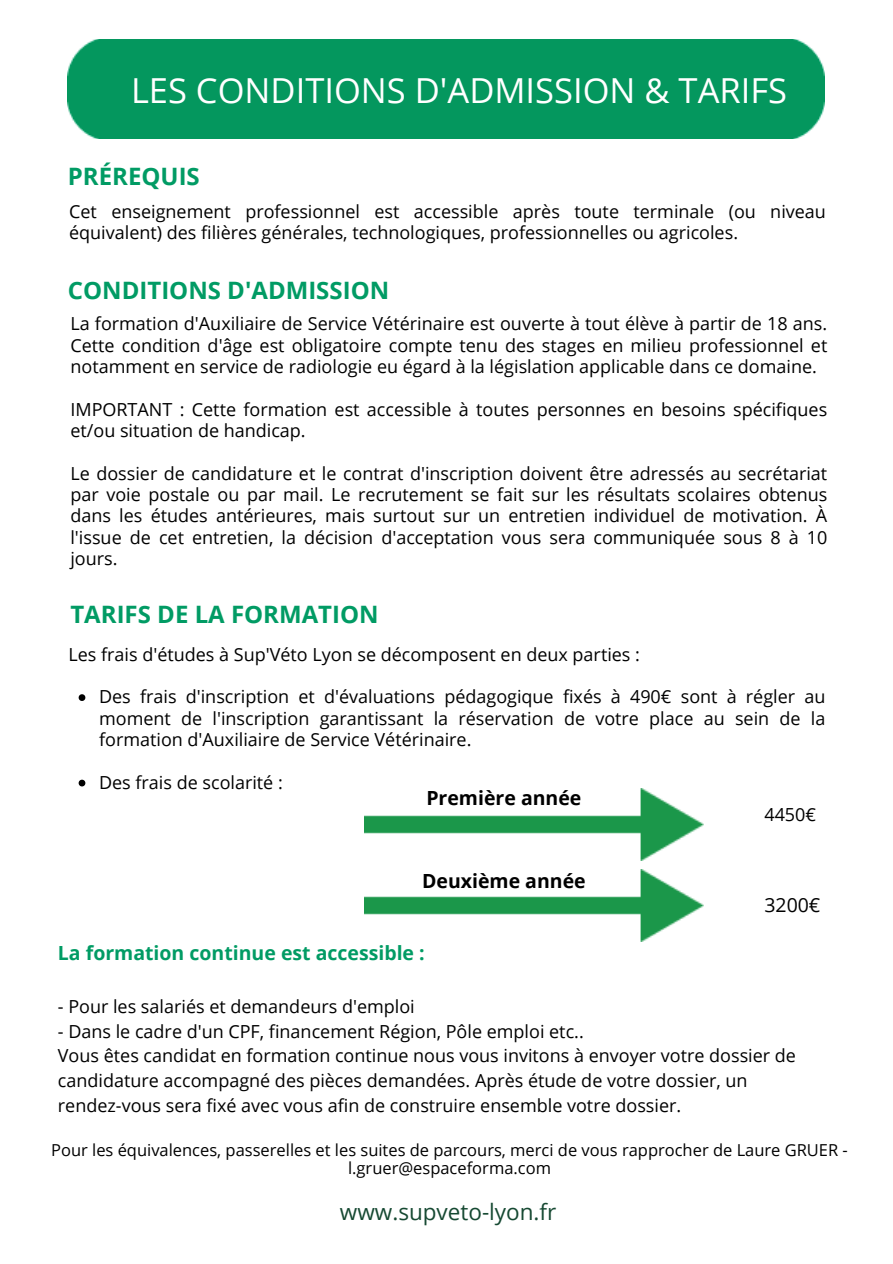
<style>
.page{position:relative;width:893px;height:1264px;background:#fff}
.page>*{position:absolute;margin:0;border:0;box-sizing:border-box;transform-origin:0 0}
.t1{font:34.5px "Open Sans";color:#fff}
.t2{font:700 24px "Open Sans";color:#019b64}
.t3{font:22.5px "Open Sans";color:#164932}
.t4{font:700 19.5px "Open Sans";color:#019b64}
.t5{font:700 19.5px "Open Sans";color:#000}
.t6{font:19.5px "Open Sans";color:#000}
.t7{font:18px/21.3px "Open Sans";color:#000;text-align:justify}
.t8{font:16.5px/18px "Open Sans";color:#000;text-align:center}
</style>
<div class="page">
<div style="left:68px;top:40px;width:756px;height:98px;background:#04975e"></div>
<img style="left:365px;top:788px;width:338px;height:72px">
<svg style="left:79px;top:694px;width:6px;height:7px"></svg>
<svg style="left:79px;top:779px;width:6px;height:7px"></svg>
<img style="left:365px;top:869px;width:338px;height:72px">
<p class="t1" style="left:131px;top:66px;width:657px">LES CONDITIONS D'ADMISSION &amp; TARIFS</p>
<p class="t2" style="left:68px;top:159px;width:133px">PRÉREQUIS</p>
<p class="t7" style="left:69px;top:200px;width:758px">Cet enseignement professionnel est accessible après toute terminale (ou niveau équivalent) des filières générales, technologiques, professionnelles ou agricoles.</p>
<p class="t2" style="left:68px;top:274px;width:323px">CONDITIONS D'ADMISSION</p>
<p class="t7" style="left:70px;top:312px;width:758px">La formation d'Auxiliaire de Service Vétérinaire est ouverte à tout élève à partir de 18 ans.<br>Cette condition d'âge est obligatoire compte tenu des stages en milieu professionnel et notamment en service de radiologie eu égard à la législation applicable dans ce domaine.</p>
<p class="t7" style="left:70px;top:398px;width:758px">IMPORTANT : Cette formation est accessible à toutes personnes en besoins spécifiques et/ou situation de handicap.</p>
<p class="t7" style="left:70px;top:462px;width:758px">Le dossier de candidature et le contrat d'inscription doivent être adressés au secrétariat par voie postale ou par mail. Le recrutement se fait sur les résultats scolaires obtenus dans les études antérieures, mais surtout sur un entretien individuel de motivation. À l'issue de cet entretien, la décision d'acceptation vous sera communiquée sous 8 à 10 jours.</p>
<p class="t2" style="left:70px;top:597px;width:310px">TARIFS DE LA FORMATION</p>
<p class="t7" style="left:68px;top:643px;width:573px">Les frais d'études à Sup'Véto Lyon se décomposent en deux parties :</p>
<p class="t7" style="left:99px;top:685px;width:727px">Des frais d'inscription et d'évaluations pédagogique fixés à 490€ sont à régler au moment de l'inscription garantissant la réservation de votre place au sein de la formation d'Auxiliaire de Service Vétérinaire.</p>
<p class="t7" style="left:99px;top:771px;width:185px">Des frais de scolarité :</p>
<p class="t5" style="left:426px;top:783px;width:156px">Première année</p>
<p class="t5" style="left:422px;top:866px;width:165px">Deuxième année</p>
<p class="t7" style="left:764px;top:802px;width:53px">4450€</p>
<p class="t6" style="left:764px;top:891px;width:58px">3200€</p>
<p class="t4" style="left:58px;top:939px;width:368px">La formation continue est accessible :</p>
<p class="t7" style="left:58px;top:995px;width:358px">- Pour les salariés et demandeurs d'emploi</p>
<p class="t7" style="left:58px;top:1019px;width:527px">- Dans le cadre d'un CPF, financement Région, Pôle emploi etc..</p>
<p class="t7" style="left:58px;top:1042px;width:739px;line-height:24.8px;text-align:left">Vous êtes candidat en formation continue nous vous invitons à envoyer votre dossier de candidature accompagné des pièces demandées. Après étude de votre dossier, un rendez-vous sera fixé avec vous afin de construire ensemble votre dossier.</p>
<p class="t8" style="left:51px;top:1140px;width:798px">Pour les équivalences, passerelles et les suites de parcours, merci de vous rapprocher de Laure GRUER - l.gruer@espaceforma.com</p>
<p class="t3" style="left:340px;top:1195px;width:218px">www.supveto-lyon.fr</p>
</div>
